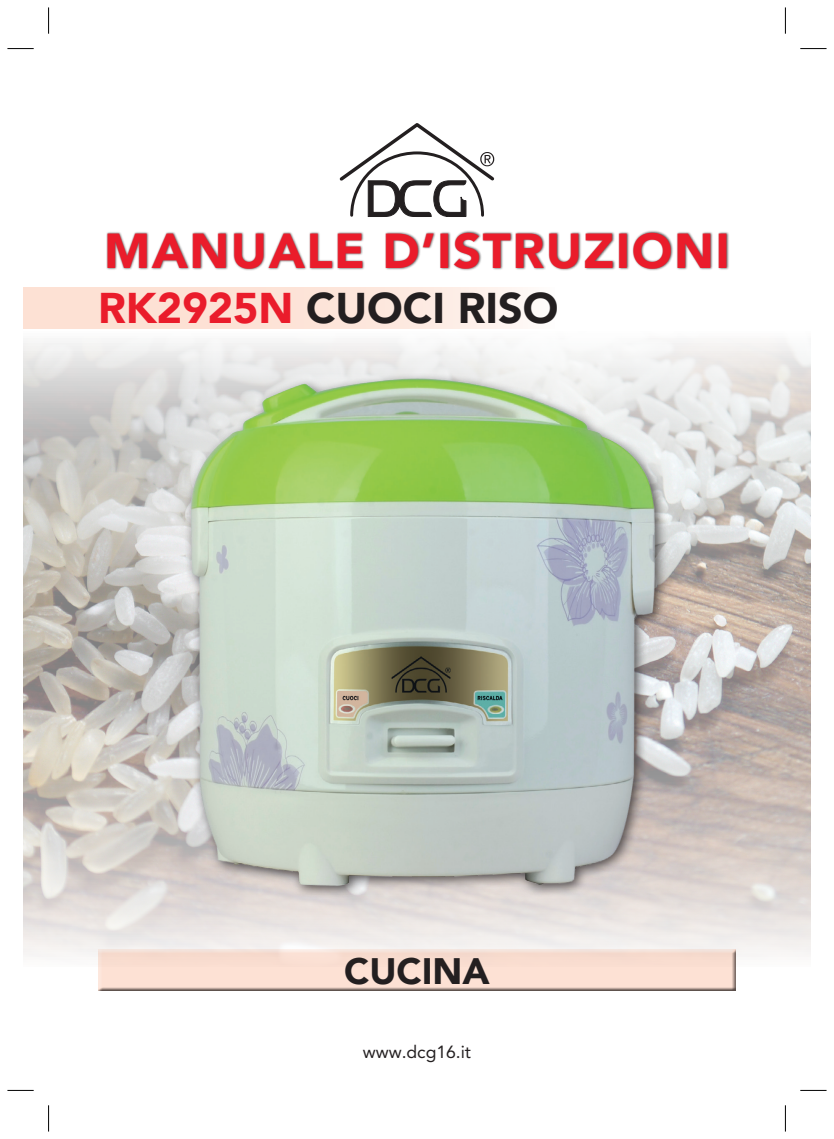
<style>
.page{position:relative;width:834px;height:1139px;background:#fff}
.page>*{position:absolute;margin:0;border:0;box-sizing:border-box;transform-origin:0 0}
.t1{font:900 49px "Avenir";letter-spacing:.03em;color:#ea1c2b}
.t2{font:900 42.88px "Avenir";color:#231f20}
.t3{font:900 36.75px "Avenir";color:#231f20}
.t4{font:17.5px "Avenir";color:#231f20}
.s1{color:#ea1c2b}
</style>
<div class="page">
<div style="left:24px;top:287px;width:531px;height:42px;background:linear-gradient(to right,#fddbcc,#fef3ed)"></div>
<div style="left:97px;top:948px;width:642px;height:46px;background:#231f20;opacity:.75"></div>
<div style="left:106px;top:231px;width:623px;height:40px;background:#231f20;opacity:.75"></div>
<svg style="left:339px;top:123px;width:156px;height:94px"></svg>
<img style="left:24px;top:950px;width:786px;height:16px">
<img style="left:24px;top:321px;width:786px;height:629px">
<svg style="left:7px;top:48px;width:27px;height:1px"></svg>
<svg style="left:800px;top:48px;width:26px;height:1px"></svg>
<svg style="left:7px;top:1090px;width:27px;height:1px"></svg>
<svg style="left:800px;top:1090px;width:26px;height:1px"></svg>
<svg style="left:48px;top:7px;width:1px;height:27px"></svg>
<svg style="left:48px;top:1105px;width:1px;height:26px"></svg>
<svg style="left:785px;top:7px;width:1px;height:27px"></svg>
<svg style="left:785px;top:1105px;width:1px;height:26px"></svg>
<h1 class="t1" style="left:104px;top:209px;width:627px">MANUALE D’ISTRUZIONI</h1>
<h2 class="t2" style="left:98px;top:272px;width:462px"><span class="s1">RK2925N</span> CUOCI RISO</h2>
<h3 class="t3" style="left:344px;top:939px;width:147px">CUCINA</h3>
<p class="t4" style="left:353px;top:1038px;width:129px">dcgeltronic.com</p>
<p class="t4" style="left:363px;top:1042px;width:110px">www.dcg16.it</p>
</div>
